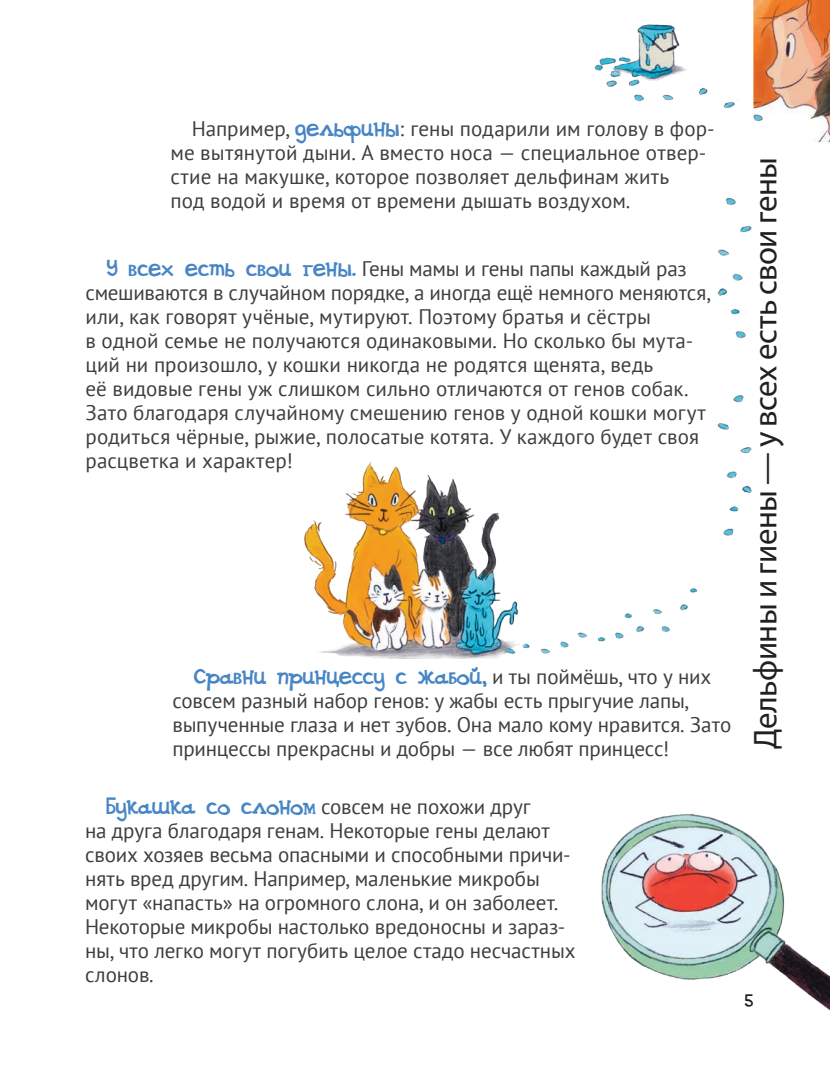
<style>
.page{position:relative;width:830px;height:1072px;background:#fff}
.page>*{position:absolute;margin:0;border:0;box-sizing:border-box;transform-origin:0 0}
.t1{font:33px "Myriad Pro";letter-spacing:-.015em;color:#231f20}
.текст{font:22.5px "DS Goose";letter-spacing:-.01em;color:#4785c5}
.текст-2{font:21px/24px "PT Sans";color:#3e3e3f}
.t2{font:18px "DS Goose";color:#231f20}
.s1{font-family:"DS Goose";font-size:22.5px;color:#4785c5}
.s2{font-family:"PT Sans";font-size:21px;color:#3e3e3f}
</style>
<div class="page">
<img style="left:753px;top:0;width:76px;height:142px">
<img style="left:594px;top:22px;width:219px;height:107px">
<img style="left:304px;top:461px;width:394px;height:197px">
<img style="left:717px;top:395px;width:35px;height:141px">
<img style="left:717px;top:198px;width:35px;height:140px">
<img style="left:601px;top:814px;width:228px;height:196px">
<p class="текст-2" style="left:170px;top:116px;width:545px;text-indent:21px">Например, <span class="s1">дельфины</span>: гены подарили им голову в фор&shy;ме вытянутой дыни. А вместо носа — специальное отвер&shy;стие на макушке, которое позволяет дельфинам жить<br>под водой и время от времени дышать воздухом.</p>
<p class="текст-2" style="left:85px;top:256px;width:626px;text-indent:21px"><span class="s1">У всех есть свои гены.</span> Гены мамы и гены папы каждый раз смешиваются в случайном порядке, а иногда ещё немного меняются, или, как говорят учёные, мутируют. Поэтому братья и сёстры<br>в одной семье не получаются одинаковыми. Но сколько бы мута&shy;ций ни произошло, у кошки никогда не родятся щенята, ведь<br>её видовые гены уж слишком сильно отличаются от генов собак.<br>Зато благодаря случайному смешению генов у одной кошки могут родиться чёрные, рыжие, полосатые котята. У каждого будет своя расцветка и характер!</p>
<p class="текст" style="left:193px;top:663px;width:519px">Сравни принцессу с жабой, <span class="s2">и ты поймёшь, что у них</span></p>
<p class="текст-2" style="left:172px;top:688px;width:560px">совсем разный набор генов: у жабы есть прыгучие лапы, выпученные глаза и нет зубов. Она мало кому нравится. Зато принцессы прекрасны и добры — все любят принцесс!</p>
<p class="текст-2" style="left:85px;top:794px;width:491px;text-indent:21px"><span class="s1">Букашка со слоном</span> совсем не похожи друг<br>на друга благодаря генам. Некоторые гены делают своих хозяев весьма опасными и способными причи&shy;нять вред другим. Например, маленькие микробы могут «напасть» на огромного слона, и он заболеет.<br>Некоторые микробы настолько вредоносны и зараз&shy;ны, что легко могут погубить целое стадо несчастных слонов.</p>
<p class="t1" style="left:744px;top:748px;width:593px;rotate:-90deg">Дельфины и гиены — у всех есть свои гены</p>
<p class="t2" style="left:744px;top:990px;width:10px">5</p>
</div>
